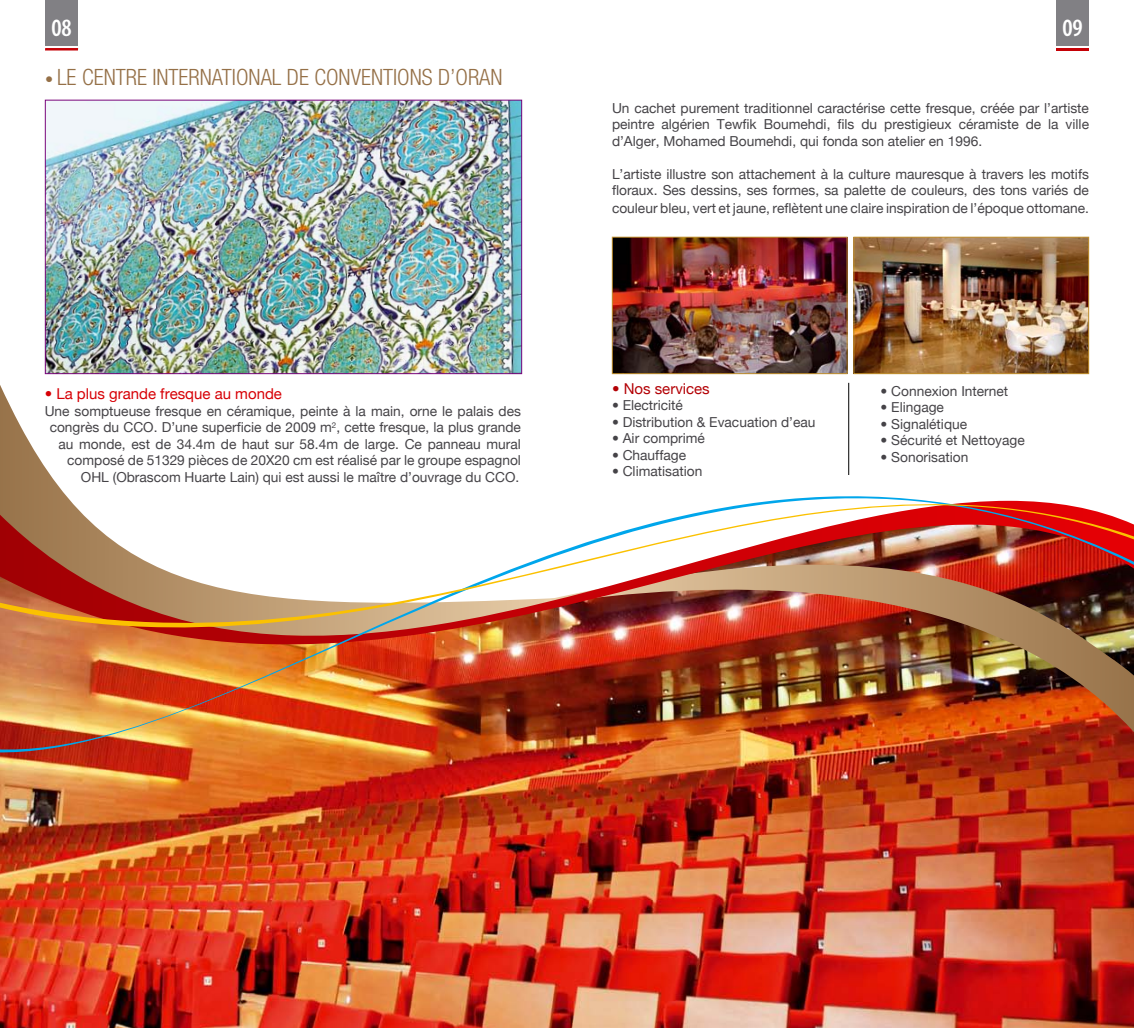
<style>
.page{position:relative;width:1134px;height:1028px;background:#fff}
.page>*{position:absolute;margin:0;border:0;box-sizing:border-box;transform-origin:0 0}
.t1{font:600 condensed 25px "Myriad Pro";color:#fff}
.t2{font:300 condensed 22.5px "Helvetica Neue LT Std";color:#957047}
.t3{font:15px "Helvetica Neue";color:#d70006}
.t4{font:15px "Helvetica Neue";color:#b30005}
.t5{font:13.75px/16.5px "Helvetica Neue";color:#454347;text-align:justify}
.s1{font-size:16.25px}
.s2{font-weight:100}
</style>
<div class="page">
<div style="left:45px;top:0;width:33px;height:45px;background:#818084"></div>
<hr style="left:45px;top:48px;width:33px;height:2px;background:#c50006">
<div style="left:1056px;top:0;width:33px;height:45px;background:#818084"></div>
<hr style="left:1056px;top:48px;width:33px;height:2px;background:#c50006">
<img style="left:0;top:776px;width:1134px;height:252px">
<img style="left:0;top:323px;width:1134px;height:453px">
<img style="left:0;top:406px;width:1134px;height:273px">
<img style="left:614px;top:239px;width:231px;height:133px">
<div style="left:612px;top:237px;width:235px;height:137px;border:1px solid #c1902f"></div>
<img style="left:855px;top:239px;width:232px;height:133px">
<div style="left:853px;top:237px;width:236px;height:137px;border:1px solid #c1902f"></div>
<img style="left:47px;top:102px;width:473px;height:270px">
<div style="left:45px;top:100px;width:477px;height:274px;border:1px solid #7a067c"></div>
<hr style="left:848px;top:383px;width:1px;height:92px;background:#000">
<h1 class="t1" style="left:51px;top:15px;width:22px">08</h1>
<h1 class="t1" style="left:1062px;top:15px;width:22px">09</h1>
<h2 class="t2" style="left:45px;top:64px;width:459px"><span class="s1">•</span> LE CENTRE INTERNATIONAL DE CONVENTIONS D’ORAN</h2>
<p class="t3" style="left:45px;top:385px;width:239px"><span class="s2">•</span> La plus grande fresque au monde</p>
<p class="t5" style="left:45px;top:402px;width:478px;text-align:right">Une somptueuse fresque en céramique, peinte à la main, orne le palais des congrès du CCO. D’une superficie de 2009 m<sup>2</sup>, cette fresque, la plus grande au monde, est de 34.4m de haut sur 58.4m de large. Ce panneau mural composé de 51329 pièces de 20X20 cm est réalisé par le groupe espagnol OHL (Obrascom Huarte Lain) qui est aussi le maître d’ouvrage du CCO.</p>
<p class="t5" style="left:612px;top:100px;width:478px">Un cachet purement traditionnel caractérise cette fresque, créée par l’artiste peintre algérien Tewfik Boumehdi, fils du prestigieux céramiste de la ville d’Alger, Mohamed Boumehdi, qui fonda son atelier en 1996.</p>
<p class="t5" style="left:612px;top:166px;width:478px">L’artiste illustre son attachement à la culture mauresque à travers les motifs floraux. Ses dessins, ses formes, sa palette de couleurs, des tons variés de</p>
<p class="t5" style="left:612px;top:200px;width:478px">couleur bleu, vert et jaune, reflètent une claire inspiration de l’époque ottomane.</p>
<p class="t4" style="left:612px;top:379px;width:99px"><span class="s2">•</span> Nos services</p>
<p class="t5" style="left:612px;top:397px;width:73px">• Electricité</p>
<p class="t5" style="left:612px;top:413px;width:205px">• Distribution &amp; Evacuation d’eau</p>
<p class="t5" style="left:612px;top:430px;width:94px">• Air comprimé</p>
<p class="t5" style="left:612px;top:446px;width:76px">• Chauffage</p>
<p class="t5" style="left:612px;top:463px;width:92px">• Climatisation</p>
<p class="t5" style="left:881px;top:382px;width:129px">• Connexion Internet</p>
<p class="t5" style="left:881px;top:399px;width:65px">• Elingage</p>
<p class="t5" style="left:881px;top:415px;width:88px">• Signalétique</p>
<p class="t5" style="left:881px;top:432px;width:146px">• Sécurité et Nettoyage</p>
<p class="t5" style="left:881px;top:448px;width:89px">• Sonorisation</p>
</div>
